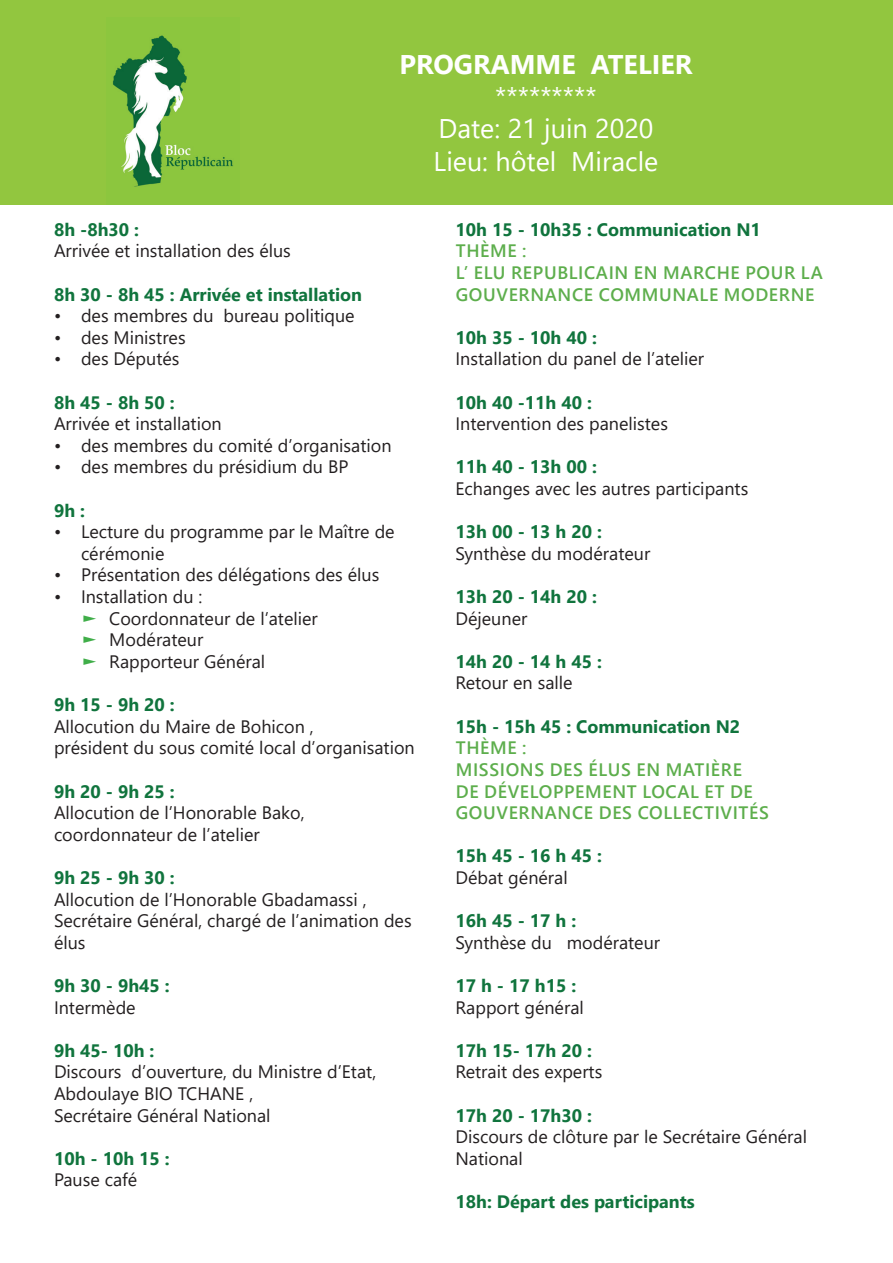
<style>
.page{position:relative;width:893px;height:1263px;background:#fff}
.page>*{position:absolute;margin:0;border:0;box-sizing:border-box;transform-origin:0 0}
.t1{font:27px/32.4px "Segoe UI";color:#fff;text-align:center}
.t2{font:18px/21.6px "Segoe UI";color:#231f20}
.t3{font:700 18px/21.6px "Segoe UI";color:#10743d}
.t4{font:600 18px/21.6px "Segoe UI";letter-spacing:.035em;color:#5dae4c}
.s1{font-weight:700}
.s2{color:#40ae49}
.s3{font-weight:700;color:#10743d}
.s4{font-weight:400;color:#231f20}
.s5{font-weight:600;color:#5dae4c}
</style>
<div class="page">
<div style="left:0;top:0;width:893px;height:205px;background:#92c63f"></div>
<img style="left:112px;top:35px;width:121px;height:152px">
<p class="t1" style="left:400px;top:45px;width:294px"><span class="s1">PROGRAMME ATELIER </span>*********<br>Date: 21 juin 2020<br>Lieu: hôtel Miracle</p>
<p class="t3" style="left:54px;top:217px;width:87px">8h -8h30 :</p>
<p class="t2" style="left:54px;top:239px;width:238px">Arrivée et installation des élus</p>
<p class="t3" style="left:54px;top:282px;width:310px">8h 30 - 8h 45 : Arrivée et installation</p>
<p class="t2" style="left:54px;top:303px;width:302px">• des membres du bureau politique</p>
<p class="t2" style="left:54px;top:325px;width:133px">• des Ministres</p>
<p class="t2" style="left:54px;top:347px;width:127px">• des Députés</p>
<p class="t3" style="left:54px;top:390px;width:122px">8h 45 - 8h 50 :</p>
<p class="t2" style="left:54px;top:411px;width:169px">Arrivée et installation</p>
<p class="t2" style="left:54px;top:433px;width:339px">• des membres du comité d’organisation</p>
<p class="t2" style="left:54px;top:455px;width:296px">• des membres du présidium du BP</p>
<p class="t3" style="left:54px;top:498px;width:33px">9h :</p>
<p class="t2" style="left:81px;top:519px;width:315px;text-indent:-27px">• Lecture du programme par le Maître de cérémonie</p>
<p class="t2" style="left:54px;top:563px;width:327px">• Présentation des délégations des élus</p>
<p class="t2" style="left:54px;top:584px;width:150px">• Installation du :</p>
<p class="t2" style="left:82px;top:606px;width:237px"><span class="s2">►</span> Coordonnateur de l’atelier</p>
<p class="t2" style="left:82px;top:627px;width:123px"><span class="s2">►</span> Modérateur</p>
<p class="t2" style="left:82px;top:649px;width:184px"><span class="s2">►</span> Rapporteur Général</p>
<p class="t3" style="left:54px;top:692px;width:122px">9h 15 - 9h 20 :</p>
<p class="t2" style="left:54px;top:714px;width:261px">Allocution du Maire de Bohicon ,</p>
<p class="t2" style="left:54px;top:735px;width:362px">président du sous comité local d’organisation</p>
<p class="t3" style="left:54px;top:779px;width:122px">9h 20 - 9h 25 :</p>
<p class="t2" style="left:54px;top:800px;width:252px">Allocution de l’Honorable Bako,</p>
<p class="t2" style="left:54px;top:822px;width:207px">coordonnateur de l’atelier</p>
<p class="t2" style="left:54px;top:865px;width:314px"><span class="s3">9h 25 - 9h 30 :<br></span>Allocution de l’Honorable Gbadamassi ,</p>
<p class="t2" style="left:54px;top:908px;width:359px">Secrétaire Général, chargé de l’animation des élus</p>
<p class="t3" style="left:54px;top:973px;width:117px">9h 30 - 9h45 :</p>
<p class="t2" style="left:54px;top:995px;width:83px">Intermède</p>
<p class="t2" style="left:54px;top:1038px;width:324px"><span class="s3">9h 45- 10h :<br></span>Discours d’ouverture, du Ministre d’Etat,</p>
<p class="t2" style="left:54px;top:1081px;width:201px">Abdoulaye BIO TCHANE ,</p>
<p class="t2" style="left:54px;top:1103px;width:218px">Secrétaire Général National</p>
<p class="t3" style="left:54px;top:1146px;width:117px">10h - 10h 15 :<br><span class="s4">Pause café</span></p>
<p class="t3" style="left:455px;top:217px;width:307px">10h 15 - 10h35 : Communication N1</p>
<p class="t4" style="left:456px;top:239px;width:369px">THÈME :<br>L’ ELU REPUBLICAIN EN MARCHE POUR LA<br>GOUVERNANCE COMMUNALE MODERNE</p>
<p class="t3" style="left:455px;top:325px;width:143px">10h 35 - 10h 40 :</p>
<p class="t2" style="left:455px;top:347px;width:250px">Installation du panel de l’atelier</p>
<p class="t3" style="left:455px;top:390px;width:138px">10h 40 -11h 40 :</p>
<p class="t2" style="left:455px;top:411px;width:214px">Intervention des panelistes</p>
<p class="t3" style="left:455px;top:455px;width:143px">11h 40 - 13h 00 :</p>
<p class="t2" style="left:455px;top:476px;width:294px">Echanges avec les autres participants</p>
<p class="t3" style="left:455px;top:520px;width:148px">13h 00 - 13 h 20 :</p>
<p class="t2" style="left:455px;top:541px;width:196px">Synthèse du modérateur</p>
<p class="t3" style="left:455px;top:584px;width:143px">13h 20 - 14h 20 :</p>
<p class="t2" style="left:455px;top:606px;width:73px">Déjeuner</p>
<p class="t3" style="left:455px;top:649px;width:148px">14h 20 - 14 h 45 :</p>
<p class="t2" style="left:455px;top:671px;width:119px">Retour en salle</p>
<p class="t3" style="left:455px;top:714px;width:286px">15h - 15h 45 : Communication N2<br><span class="s5">THÈME :</span></p>
<p class="t4" style="left:456px;top:757px;width:315px">MISSIONS DES ÉLUS EN MATIÈRE<br>DE DÉVELOPPEMENT LOCAL ET DE<br>GOUVERNANCE DES COLLECTIVITÉS</p>
<p class="t3" style="left:455px;top:844px;width:148px">15h 45 - 16 h 45 :<br><span class="s4">Débat général</span></p>
<p class="t2" style="left:455px;top:908px;width:206px"><span class="s3">16h 45 - 17 h :<br></span>Synthèse du modérateur</p>
<p class="t2" style="left:455px;top:973px;width:130px"><span class="s3">17 h - 17 h15 :<br></span>Rapport général</p>
<p class="t2" style="left:455px;top:1038px;width:148px"><span class="s3">17h 15- 17h 20 :<br></span>Retrait des experts</p>
<p class="t3" style="left:455px;top:1103px;width:138px">17h 20 - 17h30 :</p>
<p class="t2" style="left:455px;top:1124px;width:353px">Discours de clôture par le Secrétaire Général<br>National</p>
<p class="t3" style="left:455px;top:1189px;width:241px">18h: Départ des participants</p>
</div>
